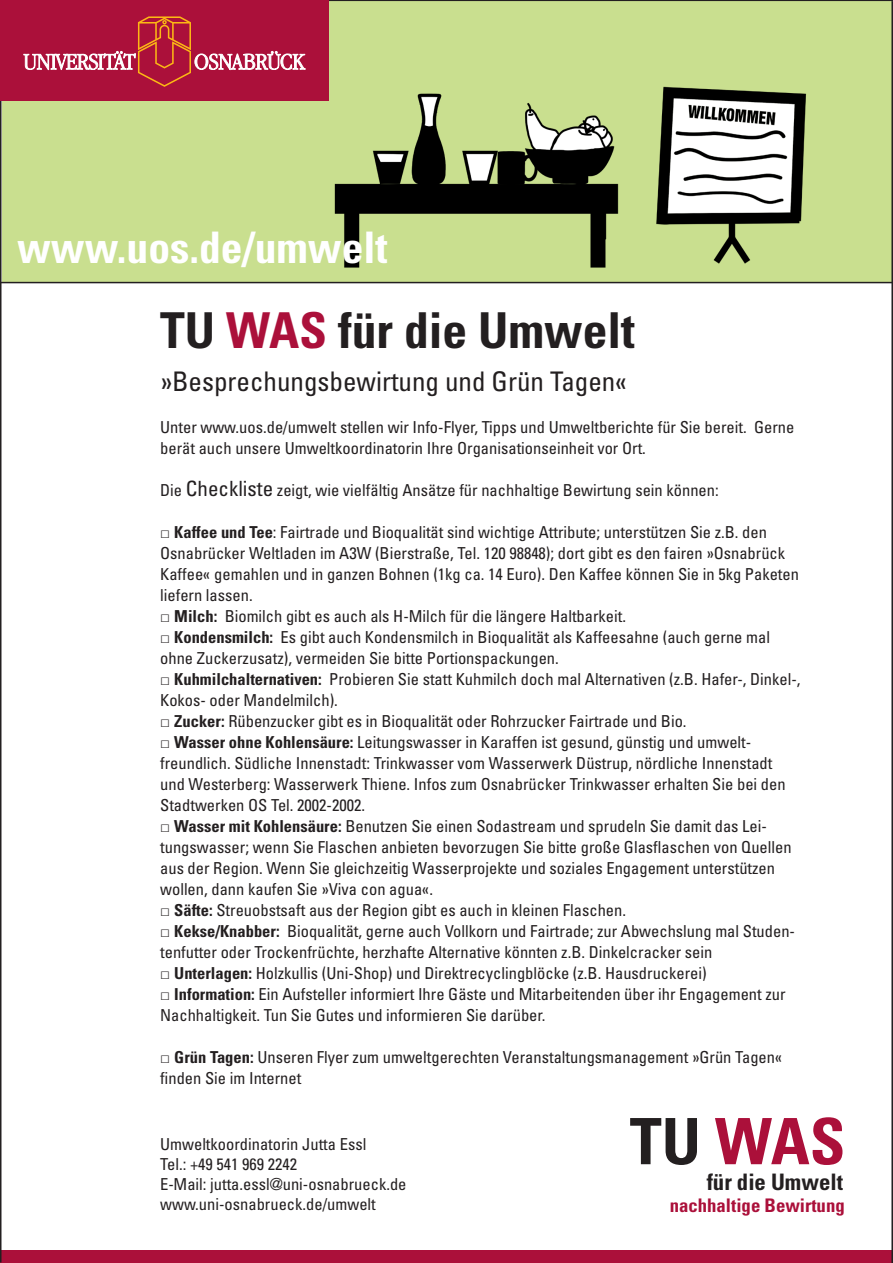
<style>
.page{position:relative;width:893px;height:1263px;background:#fff}
.page>*{position:absolute;margin:0;border:0;box-sizing:border-box;transform-origin:0 0}
.t1{font:700 condensed 49.5px "Univers LT Std";color:#231f20}
.t2{font:700 condensed 43.5px "Univers LT Std";color:#fff}
.t3{font:condensed 27px "Univers LT Std";color:#231f20}
._01_T1_Univers_Zab4m{font:700 condensed 22.65px "Univers LT Std";color:#231f20}
._01_T1_Univers_Zab4m-2{font:700 condensed 18.75px "Univers LT Std";color:#ab103a}
.t4{font:condensed 16.5px/21px "Univers LT Std";color:#231f20}
.s1{color:#ab103a}
.s2{font-size:21px}
.s3{font-family:"Times New Roman";font-stretch:normal}
.s4{font-weight:700}
</style>
<div class="page">
<div style="left:2px;top:1px;width:889px;height:281px;background:#c9df8f"></div>
<svg style="left:715px;top:1117px;width:128px;height:48px"></svg>
<svg style="left:630px;top:1118px;width:67px;height:47px"></svg>
<div style="left:0;top:1250px;width:892px;height:13px;background:#ab103a"></div>
<hr style="left:0;top:282px;width:893px;height:1px;background:#231f20">
<img style="left:509px;top:87px;width:382px;height:197px">
<hr style="left:0;top:0;width:893px;height:1px;background:#231f20">
<hr style="left:0;top:1px;width:2px;height:1261px;background:#231f20">
<hr style="left:891px;top:1px;width:2px;height:1262px;background:#231f20">
<img style="left:284px;top:0;width:383px;height:283px">
<div style="left:0;top:0;width:328px;height:101px;background:#ab103a"></div>
<svg style="left:24px;top:16px;width:281px;height:71px"></svg>
<img style="left:491px;top:148px;width:50px;height:41px">
<p class="t2" style="left:17px;top:221px;width:372px">www.uos.de/umwelt</p>
<p class="t1" style="left:160px;top:300px;width:476px">TU <span class="s1">WAS</span> für die Umwelt</p>
<p class="t3" style="left:160px;top:364px;width:469px">»Besprechungsbewirtung und Grün Tagen«</p>
<p class="t4" style="left:160px;top:416px;width:636px">Unter www.uos.de/umwelt stellen wir Info-Flyer, Tipps und Umweltberichte für Sie bereit. Gerne berät auch unsere Umweltkoordinatorin Ihre Organisationseinheit vor Ort.</p>
<p class="t4" style="left:160px;top:479px;width:560px">Die <span class="s2">Checkliste</span> zeigt, wie vielfältig Ansätze für nachhaltige Bewirtung sein können:</p>
<p class="t4" style="left:160px;top:521px;width:640px"><span class="s3">□</span> <span class="s4">Kaffee und Tee</span>: Fairtrade und Bioqualität sind wichtige Attribute; unterstützen Sie z.B. den Osnabrücker Weltladen im A3W (Bierstraße, Tel. 120 98848); dort gibt es den fairen »Osnabrück Kaffee« gemahlen und in ganzen Bohnen (1kg ca. 14 Euro). Den Kaffee können Sie in 5kg Paketen liefern lassen.</p>
<p class="t4" style="left:160px;top:605px;width:467px"><span class="s3">□</span> <span class="s4">Milch:</span> Biomilch gibt es auch als H-Milch für die längere Haltbarkeit.</p>
<p class="t4" style="left:160px;top:626px;width:611px"><span class="s3">□</span> <span class="s4">Kondensmilch:</span> Es gibt auch Kondensmilch in Bioqualität als Kaffeesahne (auch gerne mal ohne Zuckerzusatz), vermeiden Sie bitte Portionspackungen.</p>
<p class="t4" style="left:160px;top:668px;width:642px"><span class="s3">□</span> <span class="s4">Kuhmilchalternativen:</span> Probieren Sie statt Kuhmilch doch mal Alternativen (z.B. Hafer-, Dinkel-,<br>Kokos- oder Mandelmilch).</p>
<p class="t4" style="left:160px;top:710px;width:528px"><span class="s3">□</span> <span class="s4">Zucker:</span> Rübenzucker gibt es in Bioqualität oder Rohrzucker Fairtrade und Bio.</p>
<p class="t4" style="left:160px;top:731px;width:627px"><span class="s3">□</span> <span class="s4">Wasser ohne Kohlensäure:</span> Leitungswasser in Karaffen ist gesund, günstig und umwelt&shy;freundlich. Südliche Innenstadt: Trinkwasser vom Wasserwerk Düstrup, nördliche Innenstadt und Westerberg: Wasserwerk Thiene. Infos zum Osnabrücker Trinkwasser erhalten Sie bei den Stadtwerken OS Tel. 2002-2002.</p>
<p class="t4" style="left:160px;top:815px;width:633px"><span class="s3">□</span> <span class="s4">Wasser mit Kohlensäure:</span> Benutzen Sie einen Sodastream und sprudeln Sie damit das Lei&shy;tungswasser; wenn Sie Flaschen anbieten bevorzugen Sie bitte große Glasflaschen von Quellen aus der Region. Wenn Sie gleichzeitig Wasserprojekte und soziales Engagement unterstützen wollen, dann kaufen Sie »Viva con agua«.</p>
<p class="t4" style="left:160px;top:899px;width:467px"><span class="s3">□</span> <span class="s4">Säfte:</span> Streuobstsaft aus der Region gibt es auch in kleinen Flaschen.</p>
<p class="t4" style="left:160px;top:920px;width:636px"><span class="s3">□</span> <span class="s4">Kekse/Knabber:</span> Bioqualität, gerne auch Vollkorn und Fairtrade; zur Abwechslung mal Studen&shy;tenfutter oder Trockenfrüchte, herzhafte Alternative könnten z.B. Dinkelcracker sein</p>
<p class="t4" style="left:160px;top:962px;width:548px"><span class="s3">□</span> <span class="s4">Unterlagen:</span> Holzkullis (Uni-Shop) und Direktrecyclingblöcke (z.B. Hausdruckerei)</p>
<p class="t4" style="left:160px;top:983px;width:627px"><span class="s3">□</span> <span class="s4">Information:</span> Ein Aufsteller informiert Ihre Gäste und Mitarbeitenden über ihr Engagement zur<br>Nachhaltigkeit. Tun Sie Gutes und informieren Sie darüber.</p>
<p class="t4" style="left:160px;top:1046px;width:624px"><span class="s3">□</span> <span class="s4">Grün Tagen:</span> Unseren Flyer zum umweltgerechten Veranstaltungsmanagement »Grün Tagen« finden Sie im Internet</p>
<p class="t4" style="left:160px;top:1134px;width:208px">Umweltkoordinatorin Jutta Essl</p>
<p class="t4" style="left:160px;top:1153px;width:138px">Tel.: +49 541 969 2242</p>
<p class="t4" style="left:160px;top:1173px;width:248px">E-Mail: jutta.essl@uni-osnabrueck.de</p>
<p class="t4" style="left:160px;top:1193px;width:217px">www.uni-osnabrueck.de/umwelt</p>
<p class="_01_T1_Univers_Zab4m" style="left:707px;top:1168px;width:138px">für die Umwelt</p>
<p class="_01_T1_Univers_Zab4m-2" style="left:670px;top:1194px;width:177px">nachhaltige Bewirtung</p>
</div>
